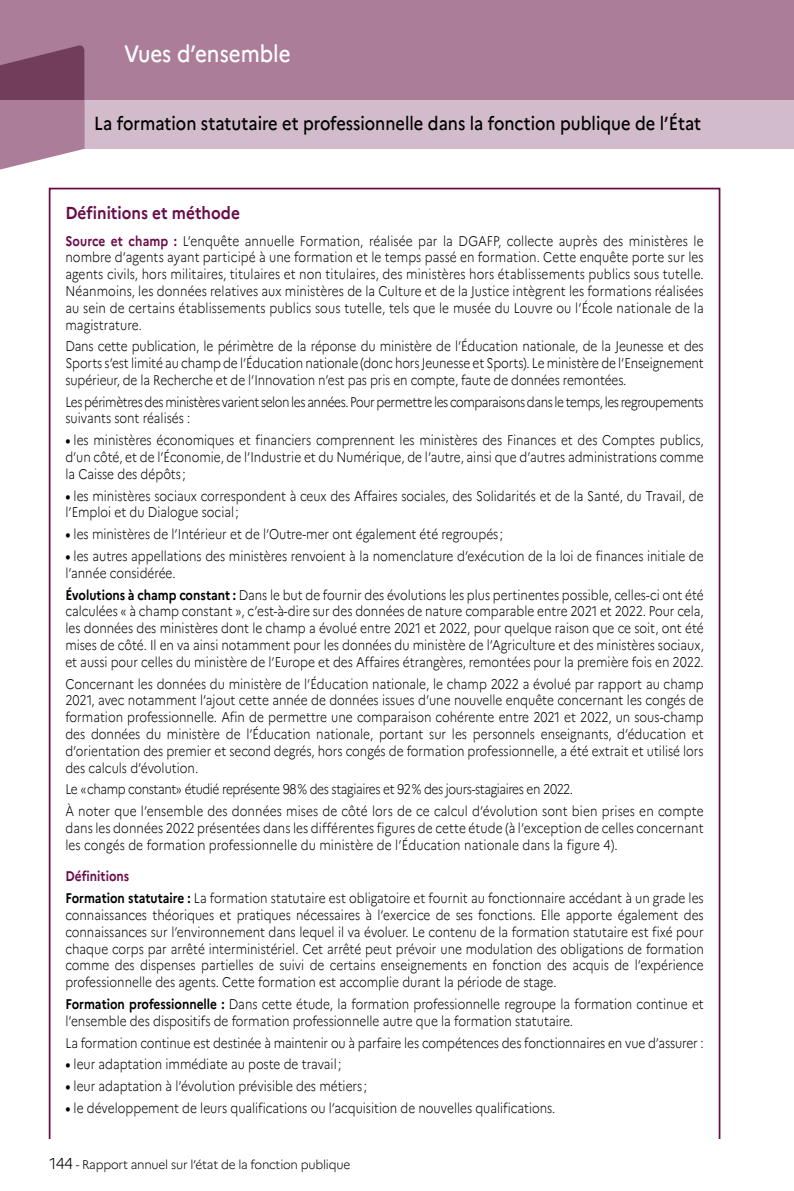
<style>
.page{position:relative;width:794px;height:1191px;background:#fff}
.page>*{position:absolute;margin:0;border:0;box-sizing:border-box;transform-origin:0 0}
.t1{font:500 23.62px "Marianne";color:#fff;scale:.87 1}
.t2{font:500 18.9px "Marianne";color:#000;scale:.87 1}
.t3{font:700 17.32px "Marianne";color:#690c49;scale:.89 1}
._06_Encadre_TC{font:300 14px/16.8px "Marianne";color:#000;text-align:justify;scale:.85 1}
._06_Encadre_TC-2{font:300 14px/16.8px "Marianne";letter-spacing:-.035em;color:#000;scale:.85 1}
.t4{font:700 14px "Marianne";color:#690c49;scale:.85 1}
.t5{font:300 12.6px "Marianne";letter-spacing:-.02em;color:#000;scale:.94 1}
.s1{font-weight:700;color:#690c49}
.s2{font-weight:700}
.s3{font-size:15.75px}
</style>
<div class="page">
<div style="left:84px;top:99px;width:710px;height:50px;background:#d2bbcb"></div>
<div style="left:0;top:0;width:794px;height:99px;background:#ab7d99"></div>
<svg style="left:0;top:45px;width:84px;height:125px"></svg>
<h1 class="t1" style="left:124px;top:39px;width:193px">Vues d’ensemble</h1>
<h2 class="t2" style="left:94px;top:112px;width:699px">La formation statutaire et professionnelle dans la fonction publique de l’État</h2>
<h3 class="t3" style="left:65px;top:202px;width:198px">Définitions et méthode</h3>
<p class="_06_Encadre_TC" style="left:65px;top:232px;width:752px"><span class="s1">Source et champ :</span> L’enquête annuelle Formation, réalisée par la DGAFP, collecte auprès des ministères le nombre d’agents ayant participé à une formation et le temps passé en formation. Cette enquête porte sur les agents civils, hors militaires, titulaires et non titulaires, des ministères hors établissements publics sous tutelle.<br>Néanmoins, les données relatives aux ministères de la Culture et de la Justice intègrent les formations réalisées au sein de certains établissements publics sous tutelle, tels que le musée du Louvre ou l’École nationale de la magistrature.</p>
<p class="_06_Encadre_TC" style="left:65px;top:338px;width:752px">Dans cette publication, le périmètre de la réponse du ministère de l’Éducation nationale, de la Jeunesse et des Sports s’est limité au champ de l’Éducation nationale (donc hors Jeunesse et Sports). Le ministère de l’Enseignement supérieur, de la Recherche et de l’Innovation n’est pas pris en compte, faute de données remontées.</p>
<p class="_06_Encadre_TC-2" style="left:65px;top:393px;width:752px">Les périmètres des ministères varient selon les années. Pour permettre les comparaisons dans le temps, les regroupements suivants sont réalisés :</p>
<p class="_06_Encadre_TC" style="left:65px;top:432px;width:752px"><span class="s2">•</span> les ministères économiques et financiers comprennent les ministères des Finances et des Comptes publics,</p>
<p class="_06_Encadre_TC" style="left:65px;top:448px;width:752px">d’un côté, et de l’Économie, de l’Industrie et du Numérique, de l’autre, ainsi que d’autres administrations comme la Caisse des dépôts ;</p>
<p class="_06_Encadre_TC" style="left:65px;top:504px;width:205px">l’Emploi et du Dialogue social;</p>
<p class="_06_Encadre_TC" style="left:65px;top:487px;width:752px"><span class="s2">•</span> les ministères sociaux correspondent à ceux des Affaires sociales, des Solidarités et de la Santé, du Travail, de</p>
<p class="_06_Encadre_TC" style="left:65px;top:526px;width:516px"><span class="s2">•</span> les ministères de l’Intérieur et de l’Outre-mer ont également été regroupés ;</p>
<p class="_06_Encadre_TC" style="left:65px;top:547px;width:752px"><span class="s2">•</span> les autres appellations des ministères renvoient à la nomenclature d’exécution de la loi de finances initiale de</p>
<p class="_06_Encadre_TC" style="left:65px;top:564px;width:131px">l’année considérée.</p>
<p class="_06_Encadre_TC" style="left:65px;top:586px;width:752px"><span class="s2">Évolutions à champ constant :</span> Dans le but de fournir des évolutions les plus pertinentes possible, celles-ci ont été calculées « à champ constant », c’est-à-dire sur des données de nature comparable entre 2021 et 2022. Pour cela, les données des ministères dont le champ a évolué entre 2021 et 2022, pour quelque raison que ce soit, ont été mises de côté. Il en va ainsi notamment pour les données du ministère de l’Agriculture et des ministères sociaux, et aussi pour celles du ministère de l’Europe et des Affaires étrangères, remontées pour la première fois en 2022.</p>
<p class="_06_Encadre_TC" style="left:65px;top:675px;width:752px">Concernant les données du ministère de l’Éducation nationale, le champ 2022 a évolué par rapport au champ 2021, avec notamment l’ajout cette année de données issues d’une nouvelle enquête concernant les congés de formation professionnelle. Afin de permettre une comparaison cohérente entre 2021 et 2022, un sous-champ des données du ministère de l’Éducation nationale, portant sur les personnels enseignants, d’éducation et d’orientation des premier et second degrés, hors congés de formation professionnelle, a été extrait et utilisé lors des calculs d’évolution.</p>
<p class="_06_Encadre_TC-2" style="left:65px;top:781px;width:598px">Le « champ constant» étudié représente 98% des stagiaires et 92% des jours-stagiaires en 2022.</p>
<p class="_06_Encadre_TC" style="left:65px;top:802px;width:752px">À noter que l’ensemble des données mises de côté lors de ce calcul d’évolution sont bien prises en compte dans les données 2022 présentées dans les différentes figures de cette étude (à l’exception de celles concernant les congés de formation professionnelle du ministère de l’Éducation nationale dans la figure 4).</p>
<h4 class="t4" style="left:65px;top:868px;width:77px">Définitions</h4>
<p class="_06_Encadre_TC" style="left:65px;top:889px;width:752px"><span class="s2">Formation statutaire :</span> La formation statutaire est obligatoire et fournit au fonctionnaire accédant à un grade les connaissances théoriques et pratiques nécessaires à l’exercice de ses fonctions. Elle apporte également des connaissances sur l’environnement dans lequel il va évoluer. Le contenu de la formation statutaire est fixé pour chaque corps par arrêté interministériel. Cet arrêté peut prévoir une modulation des obligations de formation comme des dispenses partielles de suivi de certains enseignements en fonction des acquis de l’expérience professionnelle des agents. Cette formation est accomplie durant la période de stage.</p>
<p class="_06_Encadre_TC" style="left:65px;top:995px;width:752px"><span class="s2">Formation professionnelle :</span> Dans cette étude, la formation professionnelle regroupe la formation continue et l’ensemble des dispositifs de formation professionnelle autre que la formation statutaire.</p>
<p class="_06_Encadre_TC" style="left:65px;top:1034px;width:752px">La formation continue est destinée à maintenir ou à parfaire les compétences des fonctionnaires en vue d’assurer :</p>
<p class="_06_Encadre_TC" style="left:65px;top:1056px;width:326px"><span class="s2">•</span> leur adaptation immédiate au poste de travail;</p>
<p class="_06_Encadre_TC" style="left:65px;top:1077px;width:356px"><span class="s2">•</span> leur adaptation à l’évolution prévisible des métiers ;</p>
<p class="_06_Encadre_TC" style="left:65px;top:1099px;width:578px"><span class="s2">•</span> le développement de leurs qualifications ou l’acquisition de nouvelles qualifications.</p>
<p class="t5" style="left:50px;top:1157px;width:321px"><span class="s3">144</span> - Rapport annuel sur l’état de la fonction publique</p>
</div>
